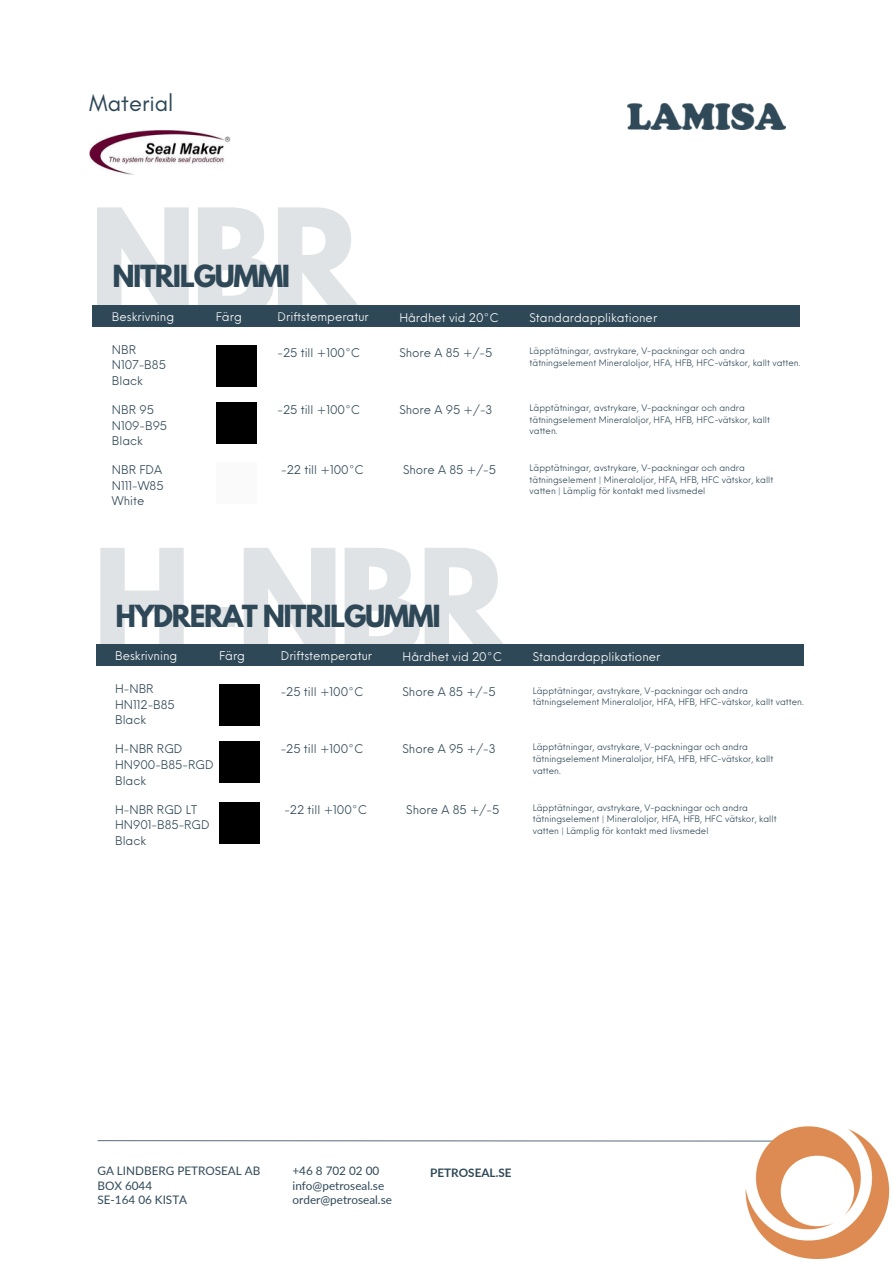
<style>
.page{position:relative;width:893px;height:1264px;background:#fff}
.page>*{position:absolute;margin:0;border:0;box-sizing:border-box;transform-origin:0 0}
.t1{font:700 129.9px "League Spartan";letter-spacing:-.05em;color:#2f4857}
.t2{font:700 27px "League Spartan";letter-spacing:-.05em;color:#2f4857}
.t3{font:23.7px "Glacial Indifference";color:#2f4857}
.t4{font:11.7px "Neue Einstellung";color:#2f4857}
.t5{font:11.7px "Neue Einstellung";color:#fff}
.t6{font:11.7px/14.5px "Lato";color:#2f4857}
.t7{font:700 11.7px "Lato";color:#2f4857}
.t8{font:8.7px/11.6px "Neue Einstellung";color:#2f4857}
</style>
<div class="page">
<div style="left:92px;top:305px;width:708px;height:21px;background:#2f4857"></div>
<hr style="left:98px;top:1140px;width:698px;height:1px;background:#2f4857">
<img style="left:667px;top:1126px;width:223px;height:132px">
<img style="left:627px;top:104px;width:158px;height:26px">
<div style="left:216px;top:345px;width:40px;height:41px;background:#000"></div>
<div style="left:216px;top:402px;width:40px;height:41px;background:#000"></div>
<div style="left:216px;top:462px;width:40px;height:41px;background:#fafafa"></div>
<div style="left:96px;top:644px;width:707px;height:22px;background:#2f4857"></div>
<div style="left:219px;top:685px;width:41px;height:41px;background:#000"></div>
<div style="left:219px;top:741px;width:41px;height:41px;background:#000"></div>
<div style="left:219px;top:802px;width:41px;height:41px;background:#000"></div>
<img style="left:89px;top:130px;width:142px;height:44px">
<p class="t3" style="left:89px;top:89px;width:86px">Material</p>
<h1 class="t1" style="left:89px;top:197px;width:275px">NBR</h1>
<p class="t2" style="left:112px;top:263px;width:179px">NITRILGUMMI</p>
<p class="t5" style="left:216px;top:306px;width:28px">Färg</p>
<p class="t5" style="left:277px;top:306px;width:93px">Driftstemperatur</p>
<p class="t5" style="left:399px;top:307px;width:101px">Hårdhet vid 20°C</p>
<p class="t5" style="left:529px;top:307px;width:129px">Standardapplikationer</p>
<p class="t5" style="left:112px;top:306px;width:64px">Beskrivning</p>
<p class="t4" style="left:112px;top:339px;width:26px">NBR</p>
<p class="t4" style="left:112px;top:354px;width:55px">N107-B85</p>
<p class="t4" style="left:112px;top:370px;width:32px">Black</p>
<p class="t4" style="left:112px;top:399px;width:43px">NBR 95</p>
<p class="t4" style="left:112px;top:415px;width:57px">N109-B95</p>
<p class="t4" style="left:112px;top:430px;width:32px">Black</p>
<p class="t4" style="left:112px;top:459px;width:52px">NBR FDA</p>
<p class="t4" style="left:112px;top:475px;width:53px">N111-W85</p>
<p class="t4" style="left:112px;top:490px;width:34px">White</p>
<p class="t4" style="left:399px;top:342px;width:94px">Shore A 85 +/-5</p>
<p class="t8" style="left:529px;top:344px;width:272px">Läpptätningar, avstrykare, V-packningar och andra tätningselement Mineraloljor, HFA, HFB, HFC-vätskor, kallt vatten.</p>
<p class="t8" style="left:529px;top:401px;width:242px">Läpptätningar, avstrykare, V-packningar och andra tätningselement Mineraloljor, HFA, HFB, HFC-vätskor, kallt vatten.</p>
<p class="t8" style="left:529px;top:461px;width:245px">Läpptätningar, avstrykare, V-packningar och andra tätningselement | Mineraloljor, HFA, HFB, HFC vätskor, kallt vatten | Lämplig för kontakt med livsmedel</p>
<p class="t4" style="left:277px;top:342px;width:84px">-25 till +100°C</p>
<p class="t4" style="left:399px;top:399px;width:95px">Shore A 95 +/-3</p>
<p class="t4" style="left:277px;top:399px;width:84px">-25 till +100°C</p>
<p class="t4" style="left:403px;top:459px;width:94px">Shore A 85 +/-5</p>
<p class="t4" style="left:281px;top:459px;width:84px">-22 till +100°C</p>
<h1 class="t1" style="left:92px;top:538px;width:419px">H-NBR</h1>
<p class="t5" style="left:115px;top:645px;width:64px">Beskrivning</p>
<p class="t5" style="left:219px;top:645px;width:28px">Färg</p>
<p class="t5" style="left:281px;top:645px;width:93px">Driftstemperatur</p>
<p class="t5" style="left:402px;top:646px;width:101px">Hårdhet vid 20°C</p>
<p class="t5" style="left:532px;top:646px;width:129px">Standardapplikationer</p>
<p class="t4" style="left:115px;top:678px;width:40px">H-NBR</p>
<p class="t4" style="left:115px;top:694px;width:61px">HN112-B85</p>
<p class="t4" style="left:115px;top:709px;width:32px">Black</p>
<p class="t4" style="left:115px;top:738px;width:69px">H-NBR RGD</p>
<p class="t4" style="left:115px;top:754px;width:100px">HN900-B85-RGD</p>
<p class="t4" style="left:115px;top:769px;width:32px">Black</p>
<p class="t4" style="left:115px;top:798px;width:83px">H-NBR RGD LT</p>
<p class="t4" style="left:115px;top:814px;width:96px">HN901-B85-RGD</p>
<p class="t4" style="left:115px;top:830px;width:32px">Black</p>
<p class="t2" style="left:116px;top:603px;width:326px">HYDRERAT NITRILGUMMI</p>
<p class="t4" style="left:402px;top:681px;width:94px">Shore A 85 +/-5</p>
<p class="t8" style="left:532px;top:683px;width:272px">Läpptätningar, avstrykare, V-packningar och andra tätningselement Mineraloljor, HFA, HFB, HFC-vätskor, kallt vatten.</p>
<p class="t8" style="left:532px;top:740px;width:242px">Läpptätningar, avstrykare, V-packningar och andra tätningselement Mineraloljor, HFA, HFB, HFC-vätskor, kallt vatten.</p>
<p class="t8" style="left:532px;top:800px;width:245px">Läpptätningar, avstrykare, V-packningar och andra tätningselement | Mineraloljor, HFA, HFB, HFC vätskor, kallt vatten | Lämplig för kontakt med livsmedel</p>
<p class="t4" style="left:281px;top:681px;width:84px">-25 till +100°C</p>
<p class="t4" style="left:402px;top:738px;width:95px">Shore A 95 +/-3</p>
<p class="t4" style="left:281px;top:738px;width:84px">-25 till +100°C</p>
<p class="t4" style="left:406px;top:798px;width:94px">Shore A 85 +/-5</p>
<p class="t4" style="left:284px;top:798px;width:84px">-22 till +100°C</p>
<p class="t6" style="left:97px;top:1163px;width:164px">GA LINDBERG PETROSEAL AB<br>BOX 6044</p>
<p class="t6" style="left:97px;top:1192px;width:91px">SE-164 06 KISTA</p>
<p class="t6" style="left:292px;top:1163px;width:101px">+46 8 702 02 00 info@petroseal.se order@petroseal.se</p>
<p class="t7" style="left:430px;top:1165px;width:83px">PETROSEAL.SE</p>
</div>
